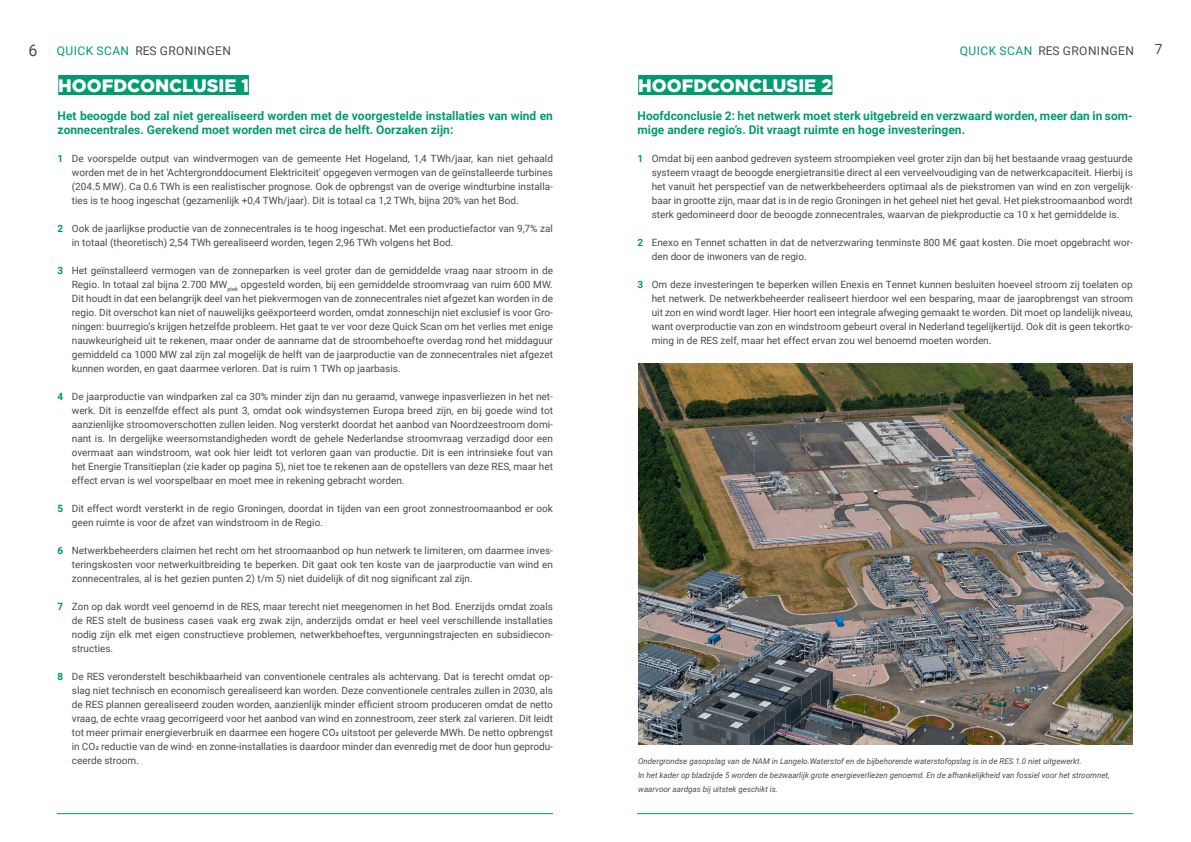
<style>
.page{position:relative;width:1191px;height:842px;background:#fff}
.page>*{position:absolute;margin:0;border:0;box-sizing:border-box;transform-origin:0 0}
.t1{font:900 18px "Gotham";color:#fff}
.t2{font:14px "Roboto";color:#4a4a49}
.t3{font:700 12px/14px "Roboto";color:#029b70}
.t4{font:12px "Roboto";letter-spacing:.035em;color:#4a4a49}
.t5{font:10px/14px "Roboto";color:#4a4a49;text-align:justify}
.t6{font:italic 8px/14px "Roboto";color:#4a4a49}
.s1{font-size:16px}
.s2{color:#029b70}
.s3{font-weight:700;color:#029b70}
.s4{font-weight:700;color:#00946e}
</style>
<div class="page">
<hr style="left:57px;top:813px;width:496px;height:1px;background:#029b70">
<hr style="left:637px;top:813px;width:496px;height:1px;background:#029b70">
<div style="left:58px;top:75px;width:191px;height:20px;background:#029b70"></div>
<div style="left:638px;top:75px;width:194px;height:20px;background:#029b70"></div>
<img style="left:638px;top:363px;width:494px;height:381px">
<p class="t4" style="left:28px;top:42px;width:204px"><span class="s1">6</span> <span class="s2">QUICK SCAN</span> RES GRONINGEN</p>
<p class="t4" style="left:960px;top:42px;width:176px"><span class="s2">QUICK SCAN</span> RES GRONINGEN</p>
<h2 class="t2" style="left:1154px;top:39px;width:9px">7</h2>
<h1 class="t1" style="left:58px;top:73px;width:192px">HOOFDCONCLUSIE 1</h1>
<h1 class="t1" style="left:638px;top:73px;width:196px">HOOFDCONCLUSIE 2</h1>
<p class="t3" style="left:58px;top:108px;width:497px">Het beoogde bod zal niet gerealiseerd worden met de voorgestelde installaties van wind en zonnecentrales. Gerekend moet worden met circa de helft. Oorzaken zijn:</p>
<p class="t5" style="left:72px;top:151px;width:482px;text-indent:-14px"><span class="s3">1</span> De voorspelde output van windvermogen van de gemeente Het Hogeland, 1,4 TWh/jaar, kan niet gehaald worden met de in het 'Achtergronddocument Elektriciteit' opgegeven vermogen van de geïnstalleerde turbines (204.5 MW). Ca 0.6 TWh is een realistischer prognose. Ook de opbrengst van de overige windturbine installa&shy;ties is te hoog ingeschat (gezamenlijk +0,4 TWh/jaar). Dit is totaal ca 1,2 TWh, bijna 20% van het Bod.</p>
<p class="t5" style="left:72px;top:221px;width:482px;text-indent:-14px"><span class="s4">2</span> Ook de jaarlijkse productie van de zonnecentrales is te hoog ingeschat. Met een productiefactor van 9,7% zal in totaal (theoretisch) 2,54 TWh gerealiseerd worden, tegen 2,96 TWh volgens het Bod.</p>
<p class="t5" style="left:72px;top:263px;width:482px;text-indent:-14px"><span class="s4">3</span> Het geïnstalleerd vermogen van de zonneparken is veel groter dan de gemiddelde vraag naar stroom in de Regio. In totaal zal bijna 2.700 MW<sub>piek</sub> opgesteld worden, bij een gemiddelde stroomvraag van ruim 600 MW.<br>Dit houdt in dat een belangrijk deel van het piekvermogen van de zonnecentrales niet afgezet kan worden in de regio. Dit overschot kan niet of nauwelijks geëxporteerd worden, omdat zonneschijn niet exclusief is voor Gro&shy;ningen: buurregio’s krijgen hetzelfde probleem. Het gaat te ver voor deze Quick Scan om het verlies met enige nauwkeurigheid uit te rekenen, maar onder de aanname dat de stroombehoefte overdag rond het middaguur gemiddeld ca 1000 MW zal zijn zal mogelijk de helft van de jaarproductie van de zonnecentrales niet afgezet kunnen worden, en gaat daarmee verloren. Dat is ruim 1 TWh op jaarbasis.</p>
<p class="t5" style="left:72px;top:389px;width:482px;text-indent:-14px"><span class="s4">4</span> De jaarproductie van windparken zal ca 30% minder zijn dan nu geraamd, vanwege inpasverliezen in het net&shy;werk. Dit is eenzelfde effect als punt 3, omdat ook windsystemen Europa breed zijn, en bij goede wind tot aanzienlijke stroomoverschotten zullen leiden. Nog versterkt doordat het aanbod van Noordzeestroom domi&shy;nant is. In dergelijke weersomstandigheden wordt de gehele Nederlandse stroomvraag verzadigd door een overmaat aan windstroom, wat ook hier leidt tot verloren gaan van productie. Dit is een intrinsieke fout van het Energie Transitieplan (zie kader op pagina 5), niet toe te rekenen aan de opstellers van deze RES, maar het effect ervan is wel voorspelbaar en moet mee in rekening gebracht worden.</p>
<p class="t5" style="left:72px;top:501px;width:482px;text-indent:-14px"><span class="s4">5</span> Dit effect wordt versterkt in de regio Groningen, doordat in tijden van een groot zonnestroomaanbod er ook geen ruimte is voor de afzet van windstroom in de Regio.</p>
<p class="t5" style="left:72px;top:543px;width:482px;text-indent:-14px"><span class="s4">6</span> Netwerkbeheerders claimen het recht om het stroomaanbod op hun netwerk te limiteren, om daarmee inves&shy;teringskosten voor netwerkuitbreiding te beperken. Dit gaat ook ten koste van de jaarproductie van wind en zonnecentrales, al is het gezien punten 2) t/m 5) niet duidelijk of dit nog significant zal zijn.</p>
<p class="t5" style="left:72px;top:599px;width:482px;text-indent:-14px"><span class="s4">7</span> Zon op dak wordt veel genoemd in de RES, maar terecht niet meegenomen in het Bod. Enerzijds omdat zoals de RES stelt de business cases vaak erg zwak zijn, anderzijds omdat er heel veel verschillende installaties nodig zijn elk met eigen constructieve problemen, netwerkbehoeftes, vergunningstrajecten en subsidiecon&shy;structies.</p>
<p class="t5" style="left:72px;top:669px;width:482px;text-indent:-14px"><span class="s4">8</span> De RES veronderstelt beschikbaarheid van conventionele centrales als achtervang. Dat is terecht omdat op&shy;slag niet technisch en economisch gerealiseerd kan worden. Deze conventionele centrales zullen in 2030, als de RES plannen gerealiseerd zouden worden, aanzienlijk minder efficient stroom produceren omdat de netto vraag, de echte vraag gecorrigeerd voor het aanbod van wind en zonnestroom, zeer sterk zal varieren. Dit leidt tot meer primair energieverbruik en daarmee een hogere CO2 uitstoot per geleverde MWh. De netto opbrengst in CO2 reductie van de wind- en zonne-installaties is daardoor minder dan evenredig met de door hun geprodu&shy;ceerde stroom.</p>
<p class="t3" style="left:637px;top:108px;width:497px">Hoofdconclusie 2: het netwerk moet sterk uitgebreid en verzwaard worden, meer dan in som&shy;mige andere regio’s. Dit vraagt ruimte en hoge investeringen.</p>
<p class="t5" style="left:651px;top:151px;width:482px;text-indent:-14px"><span class="s3">1</span> Omdat bij een aanbod gedreven systeem stroompieken veel groter zijn dan bij het bestaande vraag gestuurde systeem vraagt de beoogde energietransitie direct al een verveelvoudiging van de netwerkcapaciteit. Hierbij is het vanuit het perspectief van de netwerkbeheerders optimaal als de piekstromen van wind en zon vergelijk&shy;baar in grootte zijn, maar dat is in de regio Groningen in het geheel niet het geval. Het piekstroomaanbod wordt sterk gedomineerd door de beoogde zonnecentrales, waarvan de piekproductie ca 10 x het gemiddelde is.</p>
<p class="t5" style="left:651px;top:235px;width:482px;text-indent:-14px"><span class="s3">2</span> Enexo en Tennet schatten in dat de netverzwaring tenminste 800 M€ gaat kosten. Die moet opgebracht wor&shy;den door de inwoners van de regio.</p>
<p class="t5" style="left:651px;top:277px;width:482px;text-indent:-14px"><span class="s3">3</span> Om deze investeringen te beperken willen Enexis en Tennet kunnen besluiten hoeveel stroom zij toelaten op het netwerk. De netwerkbeheerder realiseert hierdoor wel een besparing, maar de jaaropbrengst van stroom uit zon en wind wordt lager. Hier hoort een integrale afweging gemaakt te worden. Dit moet op landelijk niveau, want overproductie van zon en windstroom gebeurt overal in Nederland tegelijkertijd. Ook dit is geen tekortko&shy;ming in de RES zelf, maar het effect ervan zou wel benoemd moeten worden.</p>
<p class="t6" style="left:638px;top:754px;width:473px">Ondergrondse gasopslag van de NAM in Langelo.Waterstof en de bijbehorende waterstofopslag is in de RES 1.0 niet uitgewerkt.<br>In het kader op bladzijde 5 worden de bezwaarlijk grote energieverliezen genoemd. En de afhankelijkheid van fossiel voor het stroomnet, waarvoor aardgas bij uitstek geschikt is.</p>
</div>
